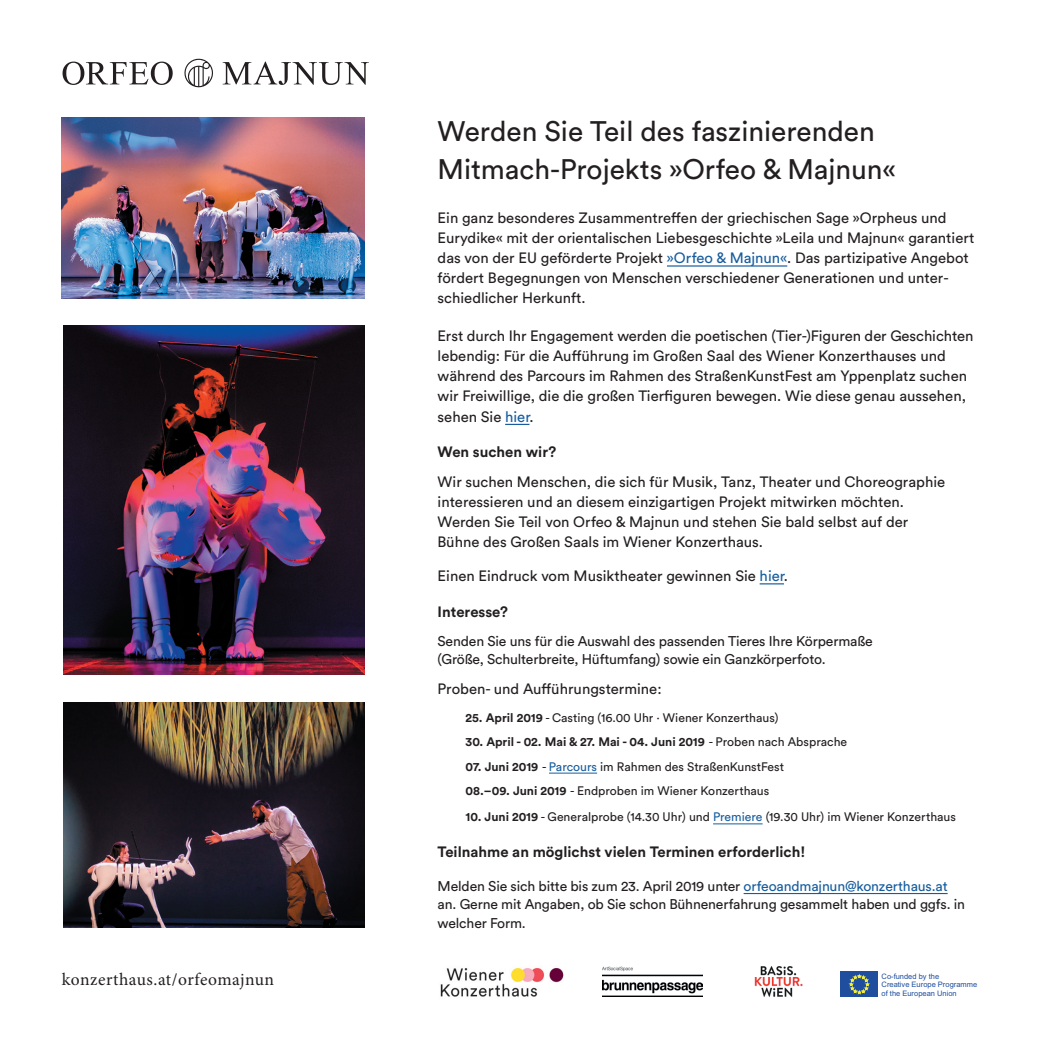
<style>
.page{position:relative;width:1042px;height:1042px;background:#fff}
.page>*{position:absolute;margin:0;border:0;box-sizing:border-box;transform-origin:0 0}
.t1{font:28px/38.5px "Circular Pro";color:#231f20}
.t2{font:17.5px "Minion Pro";letter-spacing:.025em;color:#231f20}
.t3{font:14.88px/20.1px "Circular Pro";color:#231f20}
.t4{font:700 14.88px "Circular Pro";color:#231f20}
.t5{font:14px/18.4px "Circular Pro";letter-spacing:-.01em;color:#231f20}
.t6{font:12.25px/24.5px "Circular Pro";color:#231f20}
.t7{font:700 12.25px "Circular Pro";color:#231f20}
.t8{font:7.52px/8.4px "Arial";color:#1f4e9f}
.s1{color:#175d9e}
.s2{font-weight:700}
.s3{font-weight:400}
</style>
<div class="page">
<img style="left:62px;top:118px;width:302px;height:180px">
<img style="left:63px;top:326px;width:301px;height:348px">
<img style="left:63px;top:702px;width:301px;height:225px">
<hr style="left:667px;top:265px;width:120px;height:2px;background:#175d9e">
<svg style="left:505px;top:424px;width:24px;height:1px"></svg>
<svg style="left:759px;top:583px;width:25px;height:1px"></svg>
<hr style="left:549px;top:772px;width:48px;height:1px;background:#175d9e">
<hr style="left:713px;top:823px;width:49px;height:1px;background:#175d9e">
<hr style="left:743px;top:893px;width:204px;height:1px;background:#175d9e">
<div style="left:841px;top:972px;width:37px;height:25px;background:#1f4e9f"></div>
<svg style="left:849px;top:974px;width:20px;height:20px"></svg>
<img style="left:440px;top:968px;width:124px;height:29px">
<img style="left:602px;top:966px;width:100px;height:30px">
<svg style="left:63px;top:58px;width:306px;height:29px"></svg>
<img style="left:754px;top:966px;width:49px;height:31px">
<p class="t2" style="left:62px;top:967px;width:214px">konzerthaus.at/orfeomajnun</p>
<h1 class="t1" style="left:438px;top:110px;width:460px">Werden Sie Teil des faszinierenden<br>Mitmach-Projekts »Orfeo &amp; Majnun«</h1>
<p class="t3" style="left:438px;top:207px;width:538px">Ein ganz besonderes Zusammentreffen der griechischen Sage »Orpheus und Eurydike« mit der orientalischen Liebesgeschichte »Leila und Majnun« garantiert das von der EU geförderte Projekt <span class="s1">»Orfeo &amp; Majnun«</span>. Das partizipative Angebot fördert Begegnungen von Menschen verschiedener Generationen und unter&shy;schiedlicher Herkunft.</p>
<p class="t3" style="left:438px;top:325px;width:537px">Erst durch Ihr Engagement werden die poetischen (Tier-)Figuren der Geschichten lebendig: Für die Aufführung im Großen Saal des Wiener Konzerthauses und während des Parcours im Rahmen des StraßenKunstFest am Yppenplatz suchen wir Freiwillige, die die großen Tierfiguren bewegen. Wie diese genau aussehen, sehen Sie <span class="s1">hier</span>.</p>
<p class="t4" style="left:438px;top:442px;width:120px">Wen suchen wir?</p>
<p class="t3" style="left:438px;top:471px;width:509px">Wir suchen Menschen, die sich für Musik, Tanz, Theater und Choreographie interessieren und an diesem einzigartigen Projekt mitwirken möchten.<br>Werden Sie Teil von Orfeo &amp; Majnun und stehen Sie bald selbst auf der Bühne des Großen Saals im Wiener Konzerthaus.</p>
<p class="t3" style="left:438px;top:565px;width:352px">Einen Eindruck vom Musiktheater gewinnen Sie <span class="s1">hier</span>.</p>
<p class="t4" style="left:438px;top:601px;width:72px">Interesse?</p>
<p class="t5" style="left:438px;top:631px;width:437px">Senden Sie uns für die Auswahl des passenden Tieres Ihre Körpermaße (Größe, Schulterbreite, Hüftumfang) sowie ein Ganzkörperfoto.</p>
<p class="t3" style="left:438px;top:678px;width:225px">Proben- und Aufführungstermine:</p>
<p class="t6" style="left:466px;top:704px;width:314px"><span class="s2">25. April 2019</span> - Casting (16.00 Uhr · Wiener Konzerthaus)</p>
<p class="t7" style="left:466px;top:733px;width:383px">30. April - 02. Mai &amp; 27. Mai - 04. Juni 2019 <span class="s3">- Proben nach Absprache</span></p>
<p class="t6" style="left:466px;top:753px;width:320px"><span class="s2">07. Juni 2019</span> - <span class="s1">Parcours</span> im Rahmen des StraßenKunstFest<br><span class="s2">08.–09. Juni 2019</span> - Endproben im Wiener Konzerthaus</p>
<p class="t6" style="left:466px;top:804px;width:492px"><span class="s2">10. Juni 2019</span> - Generalprobe (14.30 Uhr) und <span class="s1">Premiere</span> (19.30 Uhr) im Wiener Konzerthaus</p>
<p class="t4" style="left:438px;top:842px;width:369px">Teilnahme an möglichst vielen Terminen erforderlich!</p>
<p class="t5" style="left:438px;top:876px;width:529px">Melden Sie sich bitte bis zum 23. April 2019 unter <span class="s1">orfeoandmajnun@konzerthaus.at </span>an. Gerne mit Angaben, ob Sie schon Bühnenerfahrung gesammelt haben und ggfs. in welcher Form.</p>
<p class="t8" style="left:881px;top:972px;width:97px">Co-funded by the<br>Creative Europe Programme of the European Union</p>
</div>
